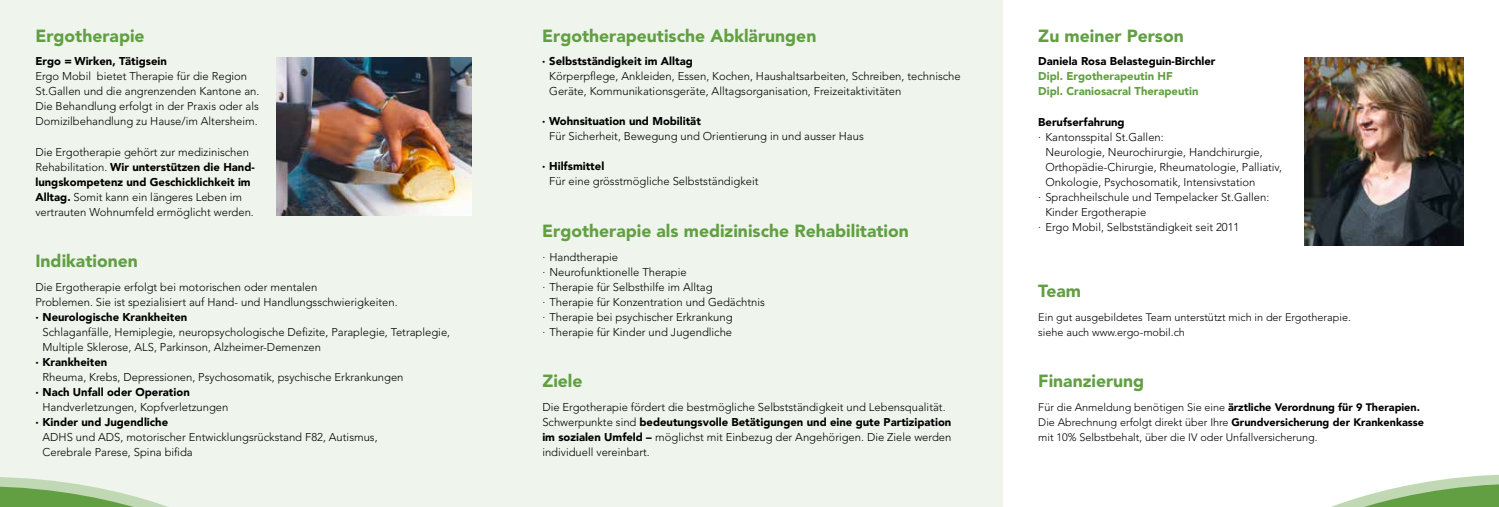
<style>
.page{position:relative;width:1499px;height:507px;background:#fff}
.page>*{position:absolute;margin:0;border:0;box-sizing:border-box;transform-origin:0 0}
.t1{font:900 17.5px "Avenir LT Std";color:#619f42}
.t2{font:300 11.25px/15px "Avenir LT Std";color:#000}
.t3{font:900 11.25px "Avenir LT Std";color:#000}
.t4{font:900 11.25px/15px "Avenir LT Std";color:#619f42}
.t5{font:300 10.88px/15px "Avenir LT Std";color:#000}
.s1{font-weight:900}
</style>
<div class="page">
<div style="left:0;top:0;width:1003px;height:507px;background:#eff5ec"></div>
<img style="left:1304px;top:57px;width:159px;height:188px">
<svg style="left:1331px;top:474px;width:168px;height:33px"></svg>
<svg style="left:0;top:477px;width:168px;height:30px"></svg>
<img style="left:276px;top:57px;width:195px;height:158px">
<h1 class="t1" style="left:35px;top:25px;width:111px">Ergotherapie</h1>
<p class="t3" style="left:35px;top:55px;width:133px">Ergo = Wirken, Tätigsein</p>
<p class="t2" style="left:35px;top:69px;width:225px">Ergo Mobil bietet Therapie für die Region St.Gallen und die angrenzenden Kantone an.<br>Die Behandlung erfolgt in der Praxis oder als Domizilbehandlung zu Hause/im Altersheim.</p>
<p class="t2" style="left:35px;top:144px;width:221px">Die Ergotherapie gehört zur medizinischen Rehabilitation. <span class="s1">Wir unterstützen die Hand&shy;lungskompetenz und Geschicklichkeit im Alltag.</span> Somit kann ein längeres Leben im vertrauten Wohnumfeld ermöglicht werden.</p>
<h1 class="t1" style="left:35px;top:250px;width:104px">Indikationen</h1>
<p class="t2" style="left:35px;top:279px;width:364px">Die Ergotherapie erfolgt bei motorischen oder mentalen<br>Problemen. Sie ist spezialisiert auf Hand- und Handlungsschwierigkeiten.</p>
<p class="t3" style="left:35px;top:310px;width:153px">∙ Neurologische Krankheiten</p>
<p class="t2" style="left:43px;top:324px;width:409px">Schlaganfälle, Hemiplegie, neuropsychologische Defizite, Paraplegie, Tetraplegie,<br>Multiple Sklerose, ALS, Parkinson, Alzheimer-Demenzen</p>
<p class="t3" style="left:35px;top:355px;width:73px">∙ Krankheiten</p>
<p class="t2" style="left:43px;top:369px;width:363px">Rheuma, Krebs, Depressionen, Psychosomatik, psychische Erkrankungen</p>
<p class="t3" style="left:35px;top:385px;width:156px">∙ Nach Unfall oder Operation</p>
<p class="t2" style="left:43px;top:399px;width:187px">Handverletzungen, Kopfverletzungen</p>
<p class="t3" style="left:35px;top:415px;width:134px">∙ Kinder und Jugendliche</p>
<p class="t2" style="left:43px;top:429px;width:337px">ADHS und ADS, motorischer Entwicklungsrückstand F82, Autismus,<br>Cerebrale Parese, Spina bifida</p>
<h1 class="t1" style="left:542px;top:25px;width:276px">Ergotherapeutische Abklärungen</h1>
<p class="t3" style="left:542px;top:55px;width:152px">∙ Selbstständigkeit im Alltag</p>
<p class="t2" style="left:549px;top:69px;width:413px">Körperpflege, Ankleiden, Essen, Kochen, Haushaltsarbeiten, Schreiben, technische<br>Geräte, Kommunikationsgeräte, Alltagsorganisation, Freizeitaktivitäten</p>
<p class="t3" style="left:542px;top:115px;width:160px">∙ Wohnsituation und Mobilität</p>
<p class="t2" style="left:549px;top:129px;width:316px">Für Sicherheit, Bewegung und Orientierung in und ausser Haus</p>
<p class="t3" style="left:542px;top:160px;width:64px">∙ Hilfsmittel</p>
<p class="t2" style="left:549px;top:174px;width:211px">Für eine grösstmögliche Selbstständigkeit</p>
<h1 class="t1" style="left:542px;top:220px;width:368px">Ergotherapie als medizinische Rehabilitation</h1>
<p class="t2" style="left:542px;top:249px;width:224px">∙ Handtherapie<br>∙ Neurofunktionelle Therapie<br>∙ Therapie für Selbsthilfe im Alltag<br>∙ Therapie für Konzentration und Gedächtnis ∙ Therapie bei psychischer Erkrankung<br>∙ Therapie für Kinder und Jugendliche</p>
<h1 class="t1" style="left:542px;top:370px;width:42px">Ziele</h1>
<p class="t2" style="left:542px;top:399px;width:411px">Die Ergotherapie fördert die bestmögliche Selbstständigkeit und Lebensqualität.<br>Schwerpunkte sind <span class="s1">bedeutungsvolle Betätigungen und eine gute Partizipation im sozialen Umfeld –</span> möglichst mit Einbezug der Angehörigen. Die Ziele werden individuell vereinbart.</p>
<h1 class="t1" style="left:1038px;top:25px;width:147px">Zu meiner Person</h1>
<p class="t3" style="left:1038px;top:55px;width:179px">Daniela Rosa Belasteguin-Birchler</p>
<p class="t4" style="left:1038px;top:69px;width:162px">Dipl. Ergotherapeutin HF<br>Dipl. Craniosacral Therapeutin</p>
<p class="t3" style="left:1038px;top:115px;width:88px">Berufserfahrung</p>
<p class="t2" style="left:1038px;top:129px;width:127px">∙ Kantonsspital St.Gallen:</p>
<p class="t2" style="left:1045px;top:144px;width:219px">Neurologie, Neurochirurgie, Handchirurgie,</p>
<p class="t2" style="left:1045px;top:159px;width:238px">Orthopädie-Chirurgie, Rheumatologie, Palliativ,</p>
<p class="t2" style="left:1045px;top:174px;width:212px">Onkologie, Psychosomatik, Intensivstation</p>
<p class="t2" style="left:1038px;top:189px;width:233px">∙ Sprachheilschule und Tempelacker St.Gallen:</p>
<p class="t2" style="left:1045px;top:204px;width:103px">Kinder Ergotherapie</p>
<p class="t2" style="left:1038px;top:219px;width:203px">∙ Ergo Mobil, Selbstständigkeit seit 2011</p>
<h1 class="t1" style="left:1038px;top:280px;width:44px">Team</h1>
<p class="t5" style="left:1038px;top:309px;width:314px">Ein gut ausgebildetes Team unterstützt mich in der Ergotherapie. siehe auch www.ergo-mobil.ch</p>
<h1 class="t1" style="left:1038px;top:370px;width:107px">Finanzierung</h1>
<p class="t5" style="left:1038px;top:399px;width:387px">Für die Anmeldung benötigen Sie eine <span class="s1">ärztliche Verordnung für 9 Therapien.<br></span>Die Abrechnung erfolgt direkt über Ihre <span class="s1">Grundversicherung der Krankenkasse </span>mit 10% Selbstbehalt, über die IV oder Unfallversicherung.</p>
</div>
